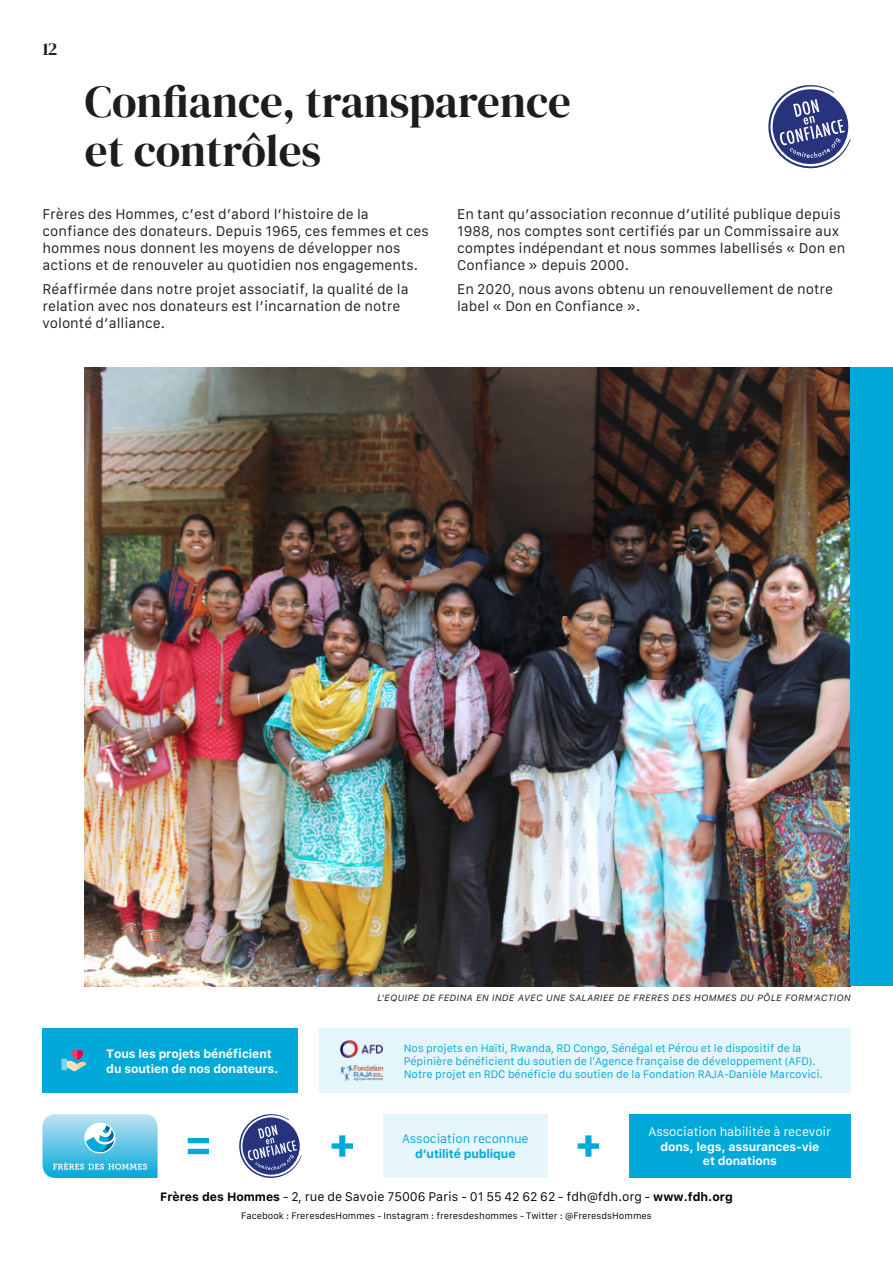
<style>
.page{position:relative;width:893px;height:1263px;background:#fff}
.page>*{position:absolute;margin:0;border:0;box-sizing:border-box;transform-origin:0 0}
.t1{font:45px/49.5px "DM Serif Display";color:#1d1d1b}
.t2{font:18px "DM Serif Display";color:#1d1d1b}
.t3{font:13.5px/16.8px "Galvji";color:#1d1d1b}
.t4{font:700 12px/14.4px "Galvji";letter-spacing:-.01em;color:#fff;text-align:center}
.t5{font:12px "Galvji";color:#000}
.t6{font:12px "Galvji";letter-spacing:-.01em;color:#fff}
.t7{font:12px "Galvji";letter-spacing:-.01em;color:#00a9d8}
.t8{font:700 12px "Galvji";letter-spacing:-.01em;color:#00a9d8}
.t9{font:10.5px/13.2px "Galvji";letter-spacing:-.005em;color:#00a9d8}
.t10{font:9px "Galvji";color:#000}
.t11{font:italic 9px "Galvji";letter-spacing:.05em;color:#1d1d1b}
.s1{font-weight:700}
</style>
<div class="page">
<div style="left:629px;top:1114px;width:221px;height:64px;background:#00a9d8"></div>
<div style="left:383px;top:1114px;width:164px;height:64px;background:#e6f6fb"></div>
<svg style="left:239px;top:1114px;width:63px;height:64px"></svg>
<svg style="left:43px;top:1114px;width:115px;height:64px;background:#6cc9e6"></svg>
<svg style="left:188px;top:1138px;width:21px;height:16px"></svg>
<svg style="left:332px;top:1135px;width:21px;height:22px"></svg>
<svg style="left:578px;top:1135px;width:21px;height:22px"></svg>
<div style="left:43px;top:1028px;width:255px;height:65px;background:#00a9d8"></div>
<div style="left:61px;top:1059px;width:6px;height:11px;background:#81d4ec"></div>
<svg style="left:65px;top:1050px;width:21px;height:21px"></svg>
<div style="left:319px;top:1028px;width:531px;height:65px;background:#e5f6fb"></div>
<img style="left:340px;top:1066px;width:43px;height:15px">
<img style="left:340px;top:1040px;width:43px;height:17px">
<img style="left:85px;top:367px;width:765px;height:619px">
<div style="left:850px;top:367px;width:43px;height:619px;background:#00a9d8"></div>
<svg style="left:768px;top:85px;width:83px;height:84px"></svg>
<h2 class="t2" style="left:43px;top:36px;width:16px">12</h2>
<h1 class="t1" style="left:85px;top:76px;width:487px">Confiance, transparence et contrôles</h1>
<p class="t3" style="left:43px;top:206px;width:388px">Frères des Hommes, c’est d’abord l’histoire de la confiance des donateurs. Depuis 1965, ces femmes et ces hommes nous donnent les moyens de développer nos actions et de renouveler au quotidien nos engagements.</p>
<p class="t3" style="left:43px;top:281px;width:368px">Réaffirmée dans notre projet associatif, la qualité de la relation avec nos donateurs est l’incarnation de notre volonté d’alliance.</p>
<p class="t3" style="left:457px;top:206px;width:390px">En tant qu’association reconnue d’utilité publique depuis 1988, nos comptes sont certifiés par un Commissaire aux comptes indépendant et nous sommes labellisés « Don en Confiance » depuis 2000.</p>
<p class="t3" style="left:457px;top:281px;width:377px">En 2020, nous avons obtenu un renouvellement de notre label « Don en Confiance ».</p>
<p class="t11" style="left:377px;top:992px;width:475px">L'EQUIPE DE FEDINA EN INDE AVEC UNE SALARIEE DE FRERES DES HOMMES DU PÔLE FORM'ACTION</p>
<p class="t4" style="left:106px;top:1045px;width:174px;line-height:15px;text-align:left">Tous les projets bénéficient du soutien de nos donateurs.</p>
<p class="t9" style="left:404px;top:1041px;width:421px">Nos projets en Haïti, Rwanda, RD Congo, Sénégal et Pérou et le dispositif de la<br>Pépinière bénéficient du soutien de l'Agence française de développement (AFD).<br>Notre projet en RDC bénéficie du soutien de la Fondation RAJA-Danièle Marcovici.</p>
<p class="t7" style="left:402px;top:1132px;width:128px">Association reconnue</p>
<p class="t8" style="left:415px;top:1146px;width:102px">d’utilité publique</p>
<p class="t6" style="left:649px;top:1125px;width:184px">Association habilitée à recevoir</p>
<p class="t4" style="left:660px;top:1139px;width:160px">dons, legs, assurances-vie et donations</p>
<p class="t5" style="left:160px;top:1190px;width:574px"><span class="s1">Frères des Hommes</span> - 2, rue de Savoie 75006 Paris - 01 55 42 62 62 - fdh@fdh.org - <span class="s1">www.fdh.org</span></p>
<p class="t10" style="left:241px;top:1210px;width:412px">Facebook : FreresdesHommes - Instagram : freresdeshommes - Twitter : @FreresdsHommes</p>
</div>
